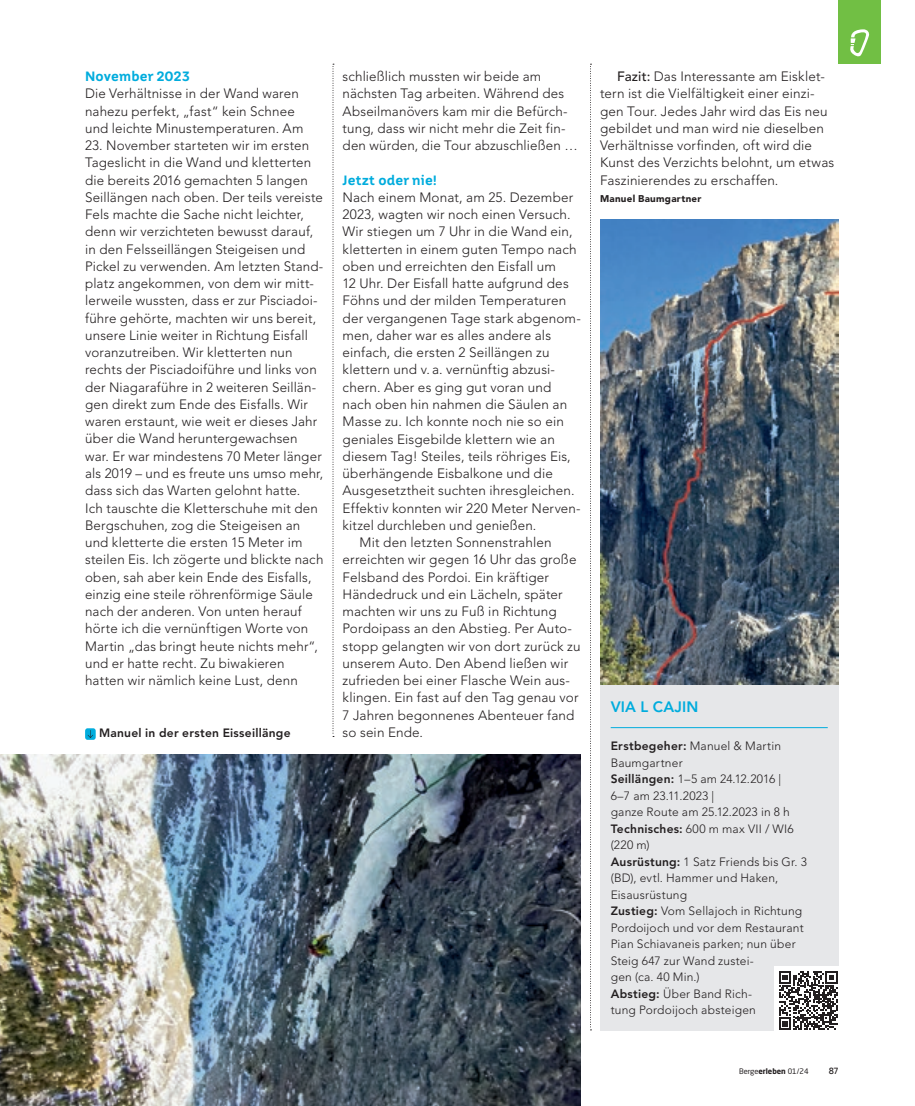
<style>
.page{position:relative;width:915px;height:1106px;background:#fff}
.page>*{position:absolute;margin:0;border:0;box-sizing:border-box;transform-origin:0 0}
.t1{font:800 15px "Avenir LT Std";letter-spacing:.01em;color:#00acdd}
.t2{font:300 13.5px/17.2px "Avenir LT Std";letter-spacing:.01em;color:#231f20}
.t3{font:700 13.5px "TT Hazelnuts";letter-spacing:.015em;color:#00acdd}
.t4{font:300 12px/16.5px "Avenir LT Std";letter-spacing:.015em;color:#231f20}
.t5{font:800 12px "Avenir LT Std";letter-spacing:.02em;color:#231f20}
.t6{font:900 9.75px "Avenir LT Std";letter-spacing:.03em;color:#231f20}
.t7{font:500 9px "TT Hazelnuts";color:#231f20}
.t8{font:7.5px "Neo Sans Std";color:#231f20}
.s1{font-weight:500}
.s2{font-weight:800}
.s3{font-weight:700}
</style>
<div class="page">
<svg style="left:590px;top:64px;width:1px;height:966px"></svg>
<svg style="left:332px;top:64px;width:2px;height:673px"></svg>
<img style="left:0;top:754px;width:580px;height:352px">
<img style="left:600px;top:219px;width:237px;height:466px">
<div style="left:838px;top:0;width:42px;height:64px;background:#71bf44"></div>
<svg style="left:850px;top:29px;width:19px;height:28px"></svg>
<div style="left:600px;top:685px;width:238px;height:345px;background:#e6e7e9"></div>
<hr style="left:610px;top:727px;width:217px;height:1px;background:#00acdd">
<div style="left:773px;top:966px;width:65px;height:64px;background:#fff"></div>
<svg style="left:779px;top:971px;width:58px;height:59px"></svg>
<div style="left:85px;top:728px;width:11px;height:12px;background:#00acdd;border-radius:2px"></div>
<svg style="left:88px;top:730px;width:5px;height:8px"></svg>
<p class="t3" style="left:85px;top:67px;width:106px">November 2023</p>
<p class="t2" style="left:85px;top:85px;width:220px">Die Verhältnisse in der Wand waren nahezu perfekt, „fast“ kein Schnee und leichte Minustemperaturen. Am</p>
<p class="t2" style="left:85px;top:137px;width:240px">23. November starteten wir im ersten Tageslicht in die Wand und kletterten die bereits 2016 gemachten 5 langen Seillängen nach oben. Der teils vereiste Fels machte die Sache nicht leichter, denn wir verzichteten bewusst darauf, in den Felsseillängen Steigeisen und Pickel zu verwenden. Am letzten Stand&shy;platz angekommen, von dem wir mitt&shy;lerweile wussten, dass er zur Pisciadoi&shy;führe gehörte, machten wir uns bereit, unsere Linie weiter in Richtung Eisfall voranzutreiben. Wir kletterten nun rechts der Pisciadoiführe und links von der Niagaraführe in 2 weiteren Seillän&shy;gen direkt zum Ende des Eisfalls. Wir waren erstaunt, wie weit er dieses Jahr über die Wand heruntergewachsen war. Er war mindestens 70 Meter länger als 2019 – und es freute uns umso mehr, dass sich das Warten gelohnt hatte.<br>Ich tauschte die Kletterschuhe mit den Bergschuhen, zog die Steigeisen an und kletterte die ersten 15 Meter im steilen Eis. Ich zögerte und blickte nach oben, sah aber kein Ende des Eisfalls, einzig eine steile röhrenförmige Säule nach der anderen. Von unten herauf hörte ich die vernünftigen Worte von Martin „das bringt heute nichts mehr“, und er hatte recht. Zu biwakieren hatten wir nämlich keine Lust, denn</p>
<p class="t5" style="left:99px;top:725px;width:193px">Manuel in der ersten Eisseillänge</p>
<p class="t2" style="left:342px;top:68px;width:236px">schließlich mussten wir beide am nächsten Tag arbeiten. Während des Abseilmanövers kam mir die Befürch&shy;tung, dass wir nicht mehr die Zeit fin&shy;den würden, die Tour abzuschließen …</p>
<p class="t3" style="left:342px;top:171px;width:96px">Jetzt oder nie!</p>
<p class="t2" style="left:342px;top:189px;width:232px">Nach einem Monat, am 25. Dezember</p>
<p class="t2" style="left:342px;top:206px;width:229px">2023, wagten wir noch einen Versuch.</p>
<p class="t2" style="left:342px;top:223px;width:231px">Wir stiegen um 7 Uhr in die Wand ein,</p>
<p class="t2" style="left:342px;top:240px;width:235px">kletterten in einem guten Tempo nach</p>
<p class="t2" style="left:342px;top:258px;width:215px">oben und erreichten den Eisfall um</p>
<p class="t2" style="left:342px;top:275px;width:227px">12 Uhr. Der Eisfall hatte aufgrund des</p>
<p class="t2" style="left:342px;top:292px;width:225px">Föhns und der milden Temperaturen</p>
<p class="t2" style="left:342px;top:309px;width:240px">der vergangenen Tage stark abgenom-</p>
<p class="t2" style="left:342px;top:327px;width:210px">men, daher war es alles andere als</p>
<p class="t2" style="left:342px;top:344px;width:208px">einfach, die ersten 2 Seillängen zu</p>
<p class="t2" style="left:342px;top:361px;width:214px">klettern und v. a. vernünftig abzusi-</p>
<p class="t2" style="left:342px;top:378px;width:210px">chern. Aber es ging gut voran und</p>
<p class="t2" style="left:342px;top:396px;width:226px">nach oben hin nahmen die Säulen an</p>
<p class="t2" style="left:342px;top:413px;width:223px">Masse zu. Ich konnte noch nie so ein</p>
<p class="t2" style="left:342px;top:430px;width:214px">geniales Eisgebilde klettern wie an</p>
<p class="t2" style="left:342px;top:447px;width:230px">diesem Tag! Steiles, teils röhriges Eis,</p>
<p class="t2" style="left:342px;top:465px;width:212px">überhängende Eisbalkone und die</p>
<p class="t2" style="left:342px;top:482px;width:233px">Ausgesetztheit suchten ihresgleichen.</p>
<p class="t2" style="left:342px;top:499px;width:239px">Effektiv konnten wir 220 Meter Nerven-</p>
<p class="t2" style="left:342px;top:516px;width:195px">kitzel durchleben und genießen.</p>
<p class="t2" style="left:359px;top:534px;width:193px">Mit den letzten Sonnenstrahlen</p>
<p class="t2" style="left:342px;top:551px;width:235px">erreichten wir gegen 16 Uhr das große</p>
<p class="t2" style="left:342px;top:568px;width:208px">Felsband des Pordoi. Ein kräftiger</p>
<p class="t2" style="left:342px;top:585px;width:221px">Händedruck und ein Lächeln, später</p>
<p class="t2" style="left:342px;top:603px;width:215px">machten wir uns zu Fuß in Richtung</p>
<p class="t2" style="left:342px;top:620px;width:230px">Pordoipass an den Abstieg. Per Auto-</p>
<p class="t2" style="left:342px;top:637px;width:239px">stopp gelangten wir von dort zurück zu</p>
<p class="t2" style="left:342px;top:654px;width:227px">unserem Auto. Den Abend ließen wir</p>
<p class="t2" style="left:342px;top:672px;width:229px">zufrieden bei einer Flasche Wein aus-</p>
<p class="t2" style="left:342px;top:689px;width:237px">klingen. Ein fast auf den Tag genau vor</p>
<p class="t2" style="left:342px;top:706px;width:233px">7 Jahren begonnenes Abenteuer fand</p>
<p class="t2" style="left:342px;top:723px;width:82px">so sein Ende.</p>
<p class="t2" style="left:600px;top:68px;width:236px;text-indent:17px"><span class="s1">Fazit:</span> Das Interessante am Eisklet&shy;tern ist die Vielfältigkeit einer einzi&shy;gen Tour. Jedes Jahr wird das Eis neu gebildet und man wird nie dieselben Verhältnisse vorfinden, oft wird die Kunst des Verzichts belohnt, um etwas Faszinierendes zu erschaffen.</p>
<p class="t6" style="left:600px;top:192px;width:103px">Manuel Baumgartner</p>
<p class="t1" style="left:610px;top:698px;width:89px">VIA L CAJIN</p>
<p class="t4" style="left:610px;top:737px;width:198px"><span class="s2">Erstbegeher:</span> Manuel &amp; Martin<br>Baumgartner<br><span class="s2">Seillängen:</span> 1–5 am 24.12.2016 |<br>6–7 am 23.11.2023 |<br>ganze Route am 25.12.2023 in 8 h<br><span class="s2">Technisches:</span> 600 m max VII / WI6 (220 m)<br><span class="s2">Ausrüstung:</span> 1 Satz Friends bis Gr. 3 (BD), evtl. Hammer und Haken,<br>Eisausrüstung<br><span class="s2">Zustieg:</span> Vom Sellajoch in Richtung<br>Pordoijoch und vor dem Restaurant<br>Pian Schiavaneis parken; nun über<br>Steig 647 zur Wand zustei-<br>gen (ca. 40 Min.)<br><span class="s2">Abstieg:</span> Über Band Rich-<br>tung Pordoijoch absteigen</p>
<p class="t8" style="left:738px;top:1066px;width:71px">Berge<span class="s3">erleben</span> 01/24</p>
<p class="t7" style="left:828px;top:1065px;width:11px">87</p>
</div>
